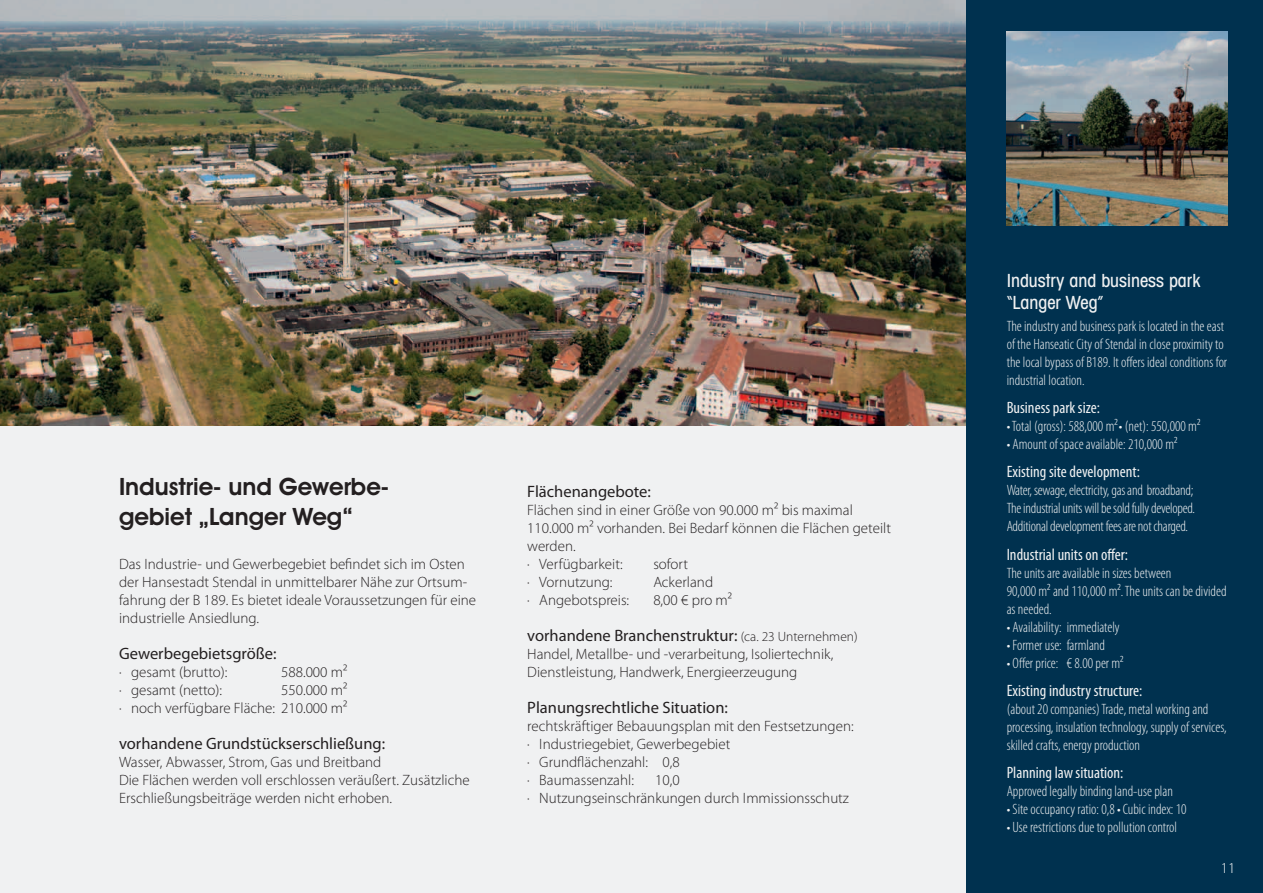
<style>
.page{position:relative;width:1263px;height:893px;background:#f0f1f2}
.page>*{position:absolute;margin:0;border:0;box-sizing:border-box;transform-origin:0 0}
.t1{font:600 24px/30px "Avant Garde IT Cby BT";color:#231f20}
.t2{font:500 condensed 18px/21.6px "Avant Garde IT Cby BT";color:#f0f1f2}
.t3{font:16.5px "Myriad Pro";color:#231f20}
.t4{font:condensed 16.5px "Myriad Pro";color:#f0f1f2}
.t5{font:300 15px/18px "Myriad Pro";color:#231f20}
.t6{font:300 condensed 15px/18px "Myriad Pro";color:#f0f1f2}
.t7{font:300 15px "Myriad Pro";color:#fff}
.s1{font-weight:300;font-size:13.5px}
</style>
<div class="page">
<img style="left:0;top:0;width:967px;height:425px">
<div style="left:967px;top:0;width:296px;height:893px;background:#00314f"></div>
<img style="left:1007px;top:32px;width:221px;height:193px">
<h1 class="t1" style="left:119px;top:471px;width:271px">Industrie- und Gewerbe&shy;gebiet „Langer Weg“</h1>
<p class="t5" style="left:119px;top:555px;width:359px">Das Industrie- und Gewerbegebiet befindet sich im Osten der Hansestadt Stendal in unmittelbarer Nähe zur Ortsum&shy;fahrung der B 189. Es bietet ideale Voraussetzungen für eine industrielle Ansiedlung.</p>
<p class="t3" style="left:119px;top:643px;width:159px">Gewerbegebietsgröße:</p>
<p class="t5" style="left:119px;top:663px;width:110px">· gesamt (brutto):</p>
<p class="t5" style="left:281px;top:663px;width:68px">588.000 m²</p>
<p class="t5" style="left:119px;top:681px;width:105px">· gesamt (netto):</p>
<p class="t5" style="left:119px;top:681px;width:230px;text-align:right">550.000 m²<br>· noch verfügbare Fläche: 210.000 m²</p>
<p class="t3" style="left:119px;top:733px;width:268px">vorhandene Grundstückserschließung:</p>
<p class="t5" style="left:119px;top:753px;width:352px">Wasser, Abwasser, Strom, Gas und Breitband<br>Die Flächen werden voll erschlossen veräußert. Zusätzliche<br>Erschließungsbeiträge werden nicht erhoben.</p>
<p class="t3" style="left:527px;top:481px;width:125px">Flächenangebote:</p>
<p class="t5" style="left:527px;top:501px;width:365px">Flächen sind in einer Größe von 90.000 m² bis maximal 110.000 m² vorhanden. Bei Bedarf können die Flächen geteilt werden.<br>· Verfügbarkeit:</p>
<p class="t5" style="left:653px;top:555px;width:36px">sofort</p>
<p class="t5" style="left:527px;top:573px;width:87px">· Vornutzung:</p>
<p class="t5" style="left:653px;top:573px;width:61px">Ackerland</p>
<p class="t5" style="left:527px;top:591px;width:103px">· Angebotspreis:</p>
<p class="t5" style="left:653px;top:591px;width:80px">8,00 € pro m²</p>
<p class="t3" style="left:527px;top:625px;width:332px">vorhandene Branchenstruktur: <span class="s1">(ca. 23 Unternehmen)</span></p>
<p class="t5" style="left:527px;top:645px;width:308px">Handel, Metallbe- und -verarbeitung, Isoliertechnik,<br>Dienstleistung, Handwerk, Energieerzeugung</p>
<p class="t3" style="left:527px;top:697px;width:202px">Planungsrechtliche Situation:</p>
<p class="t5" style="left:527px;top:717px;width:328px">rechtskräftiger Bebauungsplan mit den Festsetzungen: · Industriegebiet, Gewerbegebiet<br>· Grundflächenzahl: 0,8<br>· Baumassenzahl:</p>
<p class="t5" style="left:527px;top:771px;width:323px;text-indent:128px">10,0<br>· Nutzungseinschränkungen durch Immissionsschutz</p>
<p class="t2" style="left:1007px;top:270px;width:195px">Industry and business park “Langer Weg”</p>
<p class="t6" style="left:1007px;top:317px;width:222px">The industry and business park is located in the east of the Hanseatic City of Stendal in close proximity to the local bypass of B189. It offers ideal conditions for industrial location.</p>
<p class="t4" style="left:1007px;top:398px;width:95px">Business park size:</p>
<p class="t6" style="left:1007px;top:417px;width:195px">• Total (gross): 588,000 m² • (net): 550,000 m²</p>
<p class="t6" style="left:1007px;top:435px;width:172px">• Amount of space available: 210,000 m²</p>
<p class="t4" style="left:1007px;top:462px;width:135px">Existing site development:</p>
<p class="t6" style="left:1007px;top:481px;width:190px">Water, sewage, electricity, gas and broadband;<br>The industrial units will be sold fully developed.<br>Additional development fees are not charged.</p>
<p class="t4" style="left:1007px;top:544px;width:123px">Industrial units on offer:</p>
<p class="t6" style="left:1007px;top:564px;width:221px">The units are available in sizes between<br>90,000 m² and 110,000 m². The units can be divided as needed.</p>
<p class="t6" style="left:1007px;top:618px;width:114px">• Availability: immediately</p>
<p class="t6" style="left:1007px;top:636px;width:100px">• Former use: farmland</p>
<p class="t6" style="left:1007px;top:654px;width:119px">• Offer price: € 8.00 per m²</p>
<p class="t4" style="left:1007px;top:681px;width:137px">Existing industry structure:</p>
<p class="t6" style="left:1007px;top:700px;width:221px">(about 20 companies) Trade, metal working and processing, insulation technology, supply of services, skilled crafts, energy production</p>
<p class="t4" style="left:1007px;top:763px;width:118px">Planning law situation:</p>
<p class="t6" style="left:1007px;top:782px;width:168px">Approved legally binding land-use plan</p>
<p class="t6" style="left:1007px;top:800px;width:181px">• Site occupancy ratio: 0,8 • Cubic index: 10</p>
<p class="t6" style="left:1007px;top:818px;width:172px">• Use restrictions due to pollution control</p>
<p class="t7" style="left:1221px;top:859px;width:16px">11</p>
</div>
